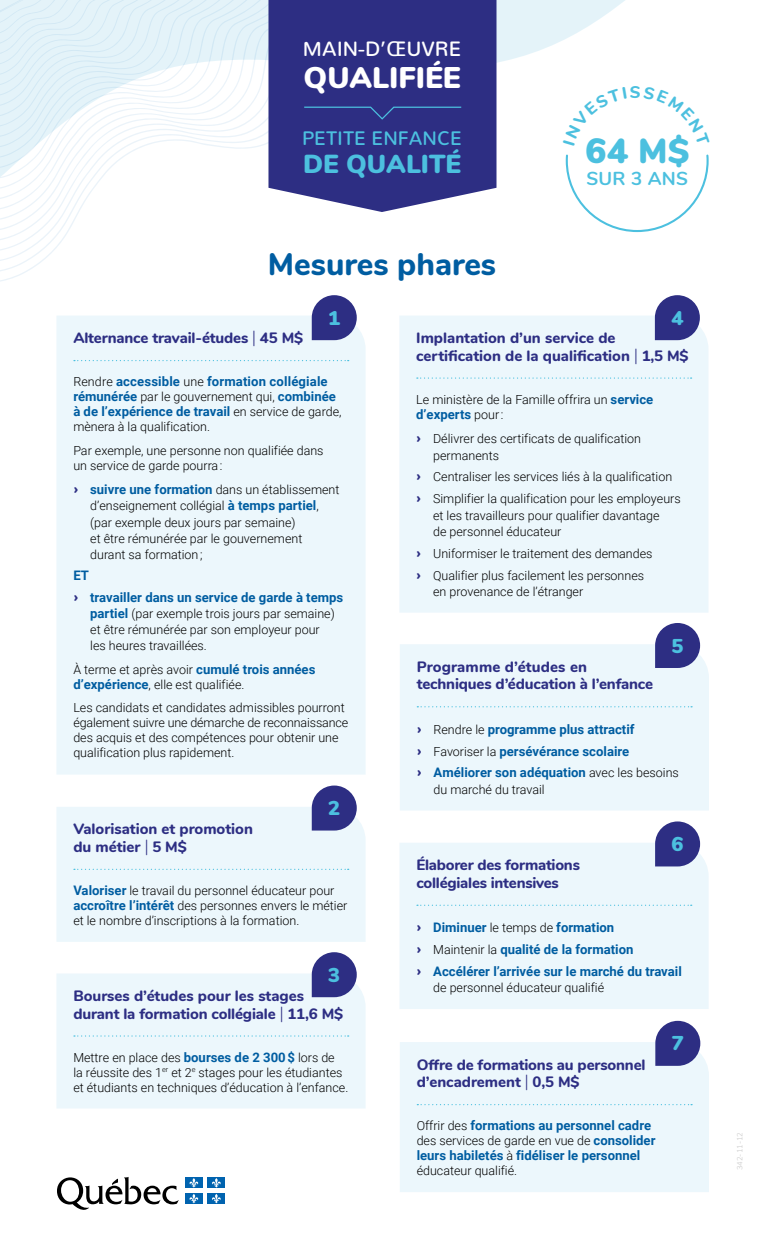
<style>
.page{position:relative;width:765px;height:1260px;background:#fff}
.page>*{position:absolute;margin:0;border:0;box-sizing:border-box;transform-origin:0 0}
.t1{font:900 35px "Nunito";color:#4cc0df}
.t2{font:800 31.25px "Nunito";color:#005da1}
.t3{font:900 29.88px "Nunito";color:#fff}
.t4{font:900 26px "Nunito";color:#4cc0df}
.t5{font:500 20.62px "Nunito";color:#fff}
.t6{font:900 20px "Nunito";color:#4cc0df}
.t7{font:500 19.38px "Nunito";color:#4cc0df}
.t8{font:700 18.75px "Nunito";letter-spacing:.01em;color:#4cc0df}
.t9{font:800 15px/17.5px "Nunito";letter-spacing:-.01em;color:#2d2e83}
.t10{font:700 13.12px "Roboto";color:#005da1}
.t11{font:300 12.5px/16.2px "Roboto";color:#000}
.Numéro_édition{font:300 7.5px "Nunito";color:#c6c6c6}
.s1{font-weight:300;font-size:17.25px}
.s2{font-weight:300;font-size:12.5px;color:#000}
.s3{font-weight:700;font-size:13.12px;color:#005da1}
.s4{font-family:"Nunito";font-weight:700;font-size:15px;color:#2d2e83}
.s5{font-family:"Nunito";font-size:15px;color:#2d2e83}
</style>
<div class="page">
<svg style="left:497px;top:0;width:128px;height:63px;fill:#e4f3f9"></svg>
<svg style="left:0;top:0;width:268px;height:181px"></svg>
<svg style="left:0;top:0;width:255px;height:171px"></svg>
<svg style="left:0;top:0;width:240px;height:160px"></svg>
<svg style="left:268px;top:0;width:229px;height:212px;background:#3a3b8a"></svg>
<svg style="left:303px;top:106px;width:159px;height:15px;background:#2f3a8b"></svg>
<div style="left:56px;top:316px;width:310px;height:459px;background:#ecf7fc"></div>
<svg style="left:74px;top:360px;width:275px;height:1px"></svg>
<div style="left:56px;top:807px;width:310px;height:135px;background:#ecf7fc"></div>
<svg style="left:74px;top:869px;width:275px;height:1px"></svg>
<div style="left:400px;top:644px;width:309px;height:167px;background:#ecf7fc"></div>
<svg style="left:417px;top:706px;width:275px;height:1px"></svg>
<div style="left:400px;top:843px;width:309px;height:166px;background:#ecf7fc"></div>
<svg style="left:417px;top:905px;width:275px;height:1px"></svg>
<div style="left:399px;top:316px;width:309px;height:297px;background:#ecf7fc"></div>
<svg style="left:417px;top:377px;width:275px;height:2px"></svg>
<div style="left:400px;top:1042px;width:309px;height:150px;background:#ecf7fc"></div>
<svg style="left:417px;top:1104px;width:275px;height:1px"></svg>
<div style="left:56px;top:973px;width:310px;height:135px;background:#ecf7fc"></div>
<svg style="left:74px;top:1035px;width:275px;height:2px"></svg>
<svg style="left:312px;top:295px;width:45px;height:45px;background:#4f5097"></svg>
<svg style="left:312px;top:786px;width:45px;height:45px;background:#4e5097"></svg>
<svg style="left:312px;top:952px;width:45px;height:45px;background:#4f5097"></svg>
<svg style="left:655px;top:623px;width:45px;height:45px;background:#4e4f96"></svg>
<svg style="left:655px;top:821px;width:45px;height:45px;background:#4f5097"></svg>
<svg style="left:655px;top:295px;width:45px;height:45px;background:#4e5097"></svg>
<svg style="left:655px;top:1021px;width:45px;height:45px;background:#4e4f97"></svg>
<svg style="left:565px;top:154px;width:144px;height:79px"></svg>
<img style="left:57px;top:1177px;width:168px;height:33px">
<p class="t5" style="left:303px;top:31px;width:160px">MAIN-D’ŒUVRE</p>
<p class="t3" style="left:304px;top:56px;width:159px">QUALIFIÉE</p>
<p class="t7" style="left:302px;top:121px;width:161px">PETITE ENFANCE</p>
<p class="t4" style="left:303px;top:145px;width:160px">DE QUALITÉ</p>
<h2 class="t2" style="left:268px;top:242px;width:230px">Mesures phares</h2>
<p class="t6" style="left:328px;top:303px;width:14px">1</p>
<p class="t1" style="left:585px;top:125px;width:105px">64 M$</p>
<p class="t8" style="left:586px;top:165px;width:103px">SUR 3 ANS</p>
<p class="t6" style="left:671px;top:303px;width:14px">4</p>
<h3 class="t9" style="left:73px;top:328px;width:231px">Alternance travail-études <span class="s1">|</span> 45 M$</h3>
<p class="t10" style="left:73px;top:372px;width:256px"><span class="s2">Rendre</span> accessible <span class="s2">une</span> formation collégiale</p>
<p class="t11" style="left:73px;top:388px;width:264px"><span class="s3">rémunérée</span> par le gouvernement qui, <span class="s3">combinée</span></p>
<p class="t10" style="left:73px;top:402px;width:270px">à de l’expérience de travail <span class="s2">en service de garde,</span></p>
<p class="t11" style="left:73px;top:418px;width:138px">mènera à la qualification.</p>
<p class="t11" style="left:73px;top:442px;width:252px;line-height:15px">Par exemple, une personne non qualifiée dans un service de garde pourra :</p>
<p class="t11" style="left:90px;top:481px;width:251px;text-indent:-17px"><span class="s4">›</span> <span class="s3">suivre une formation</span> dans un établissement d’enseignement collégial <span class="s3">à temps partiel</span>, (par exemple deux jours par semaine)<br>et être rémunérée par le gouvernement durant sa formation ;</p>
<p class="t10" style="left:73px;top:566px;width:17px">ET</p>
<p class="t10" style="left:73px;top:588px;width:272px"><span class="s5">›</span> travailler dans un service de garde à temps</p>
<p class="t11" style="left:90px;top:605px;width:246px"><span class="s3">partiel</span> (par exemple trois jours par semaine) et être rémunérée par son employeur pour les heures travaillées.</p>
<p class="t11" style="left:73px;top:661px;width:244px;line-height:15px">À terme et après avoir <span class="s3">cumulé trois années d’expérience</span>, elle est qualifiée.</p>
<p class="t11" style="left:73px;top:700px;width:276px;line-height:15px">Les candidats et candidates admissibles pourront également suivre une démarche de reconnaissance des acquis et des compétences pour obtenir une qualification plus rapidement.</p>
<p class="t6" style="left:328px;top:793px;width:14px">2</p>
<h3 class="t9" style="left:73px;top:820px;width:181px">Valorisation et promotion du métier <span class="s1">|</span> 5 M$</h3>
<p class="t11" style="left:73px;top:883px;width:276px;line-height:15px"><span class="s3">Valoriser</span> le travail du personnel éducateur pour <span class="s3">accroître l’intérêt</span> des personnes envers le métier et le nombre d’inscriptions à la formation.</p>
<p class="t6" style="left:328px;top:960px;width:14px">3</p>
<h3 class="t9" style="left:73px;top:986px;width:271px">Bourses d’études pour les stages durant la formation collégiale <span class="s1">|</span> 11,6 M$</h3>
<p class="t11" style="left:73px;top:1049px;width:276px;line-height:15px">Mettre en place des <span class="s3">bourses de 2 300 $</span> lors de<br>la réussite des 1<sup>er</sup> et 2<sup>e</sup> stages pour les étudiantes et étudiants en techniques d’éducation à l’enfance.</p>
<h3 class="t9" style="left:416px;top:328px;width:274px">Implantation d’un service de certification de la qualification <span class="s1">|</span> 1,5 M$</h3>
<p class="t11" style="left:416px;top:391px;width:239px">Le ministère de la Famille offrira un <span class="s3">service</span></p>
<p class="t10" style="left:416px;top:405px;width:89px">d’experts <span class="s2">pour :</span></p>
<p class="t11" style="left:433px;top:430px;width:209px;text-indent:-17px"><span class="s4">›</span> Délivrer des certificats de qualification permanents</p>
<p class="t11" style="left:416px;top:468px;width:258px"><span class="s4">›</span> Centraliser les services liés à la qualification</p>
<p class="t11" style="left:433px;top:490px;width:249px;text-indent:-17px"><span class="s4">›</span> Simplifier la qualification pour les employeurs et les travailleurs pour qualifier davantage<br>de personnel éducateur</p>
<p class="t11" style="left:416px;top:545px;width:238px"><span class="s4">›</span> Uniformiser le traitement des demandes</p>
<p class="t11" style="left:433px;top:567px;width:213px;text-indent:-17px"><span class="s4">›</span> Qualifier plus facilement les personnes en provenance de l’étranger</p>
<p class="t6" style="left:672px;top:631px;width:13px">5</p>
<h3 class="t9" style="left:417px;top:657px;width:238px">Programme d’études en techniques d’éducation à l’enfance</h3>
<p class="t10" style="left:417px;top:720px;width:219px"><span class="s5">›</span> <span class="s2">Rendre le</span> programme plus attractif</p>
<p class="t10" style="left:417px;top:742px;width:214px"><span class="s5">›</span> <span class="s2">Favoriser la</span> persévérance scolaire</p>
<p class="t10" style="left:417px;top:764px;width:264px"><span class="s5">›</span> Améliorer son adéquation <span class="s2">avec les besoins</span></p>
<p class="t11" style="left:434px;top:781px;width:113px">du marché du travail</p>
<p class="t6" style="left:672px;top:829px;width:13px">6</p>
<h3 class="t9" style="left:416px;top:855px;width:165px">Élaborer des formations collégiales intensives</h3>
<p class="t10" style="left:416px;top:918px;width:199px"><span class="s5">›</span> Diminuer <span class="s2">le temps de</span> formation</p>
<p class="t10" style="left:416px;top:940px;width:219px"><span class="s5">›</span> <span class="s2">Maintenir la</span> qualité de la formation</p>
<p class="t10" style="left:416px;top:962px;width:267px"><span class="s5">›</span> Accélérer l’arrivée sur le marché du travail</p>
<p class="t11" style="left:433px;top:979px;width:172px">de personnel éducateur qualifié</p>
<h3 class="t9" style="left:417px;top:1055px;width:230px">Offre de formations au personnel d’encadrement <span class="s1">|</span> 0,5 M$</h3>
<p class="t10" style="left:417px;top:1116px;width:236px"><span class="s2">Offrir des</span> formations au personnel cadre</p>
<p class="t11" style="left:417px;top:1132px;width:240px">des services de garde en vue de <span class="s3">consolider</span></p>
<p class="t10" style="left:417px;top:1146px;width:225px">leurs habiletés <span class="s2">à</span> fidéliser le personnel</p>
<p class="t11" style="left:417px;top:1162px;width:102px">éducateur qualifié.</p>
<p class="t6" style="left:672px;top:1029px;width:13px">7</p>
<p class="Numéro_édition" style="left:734px;top:1170px;width:39px;rotate:-90deg">342-11-12</p>
</div>
